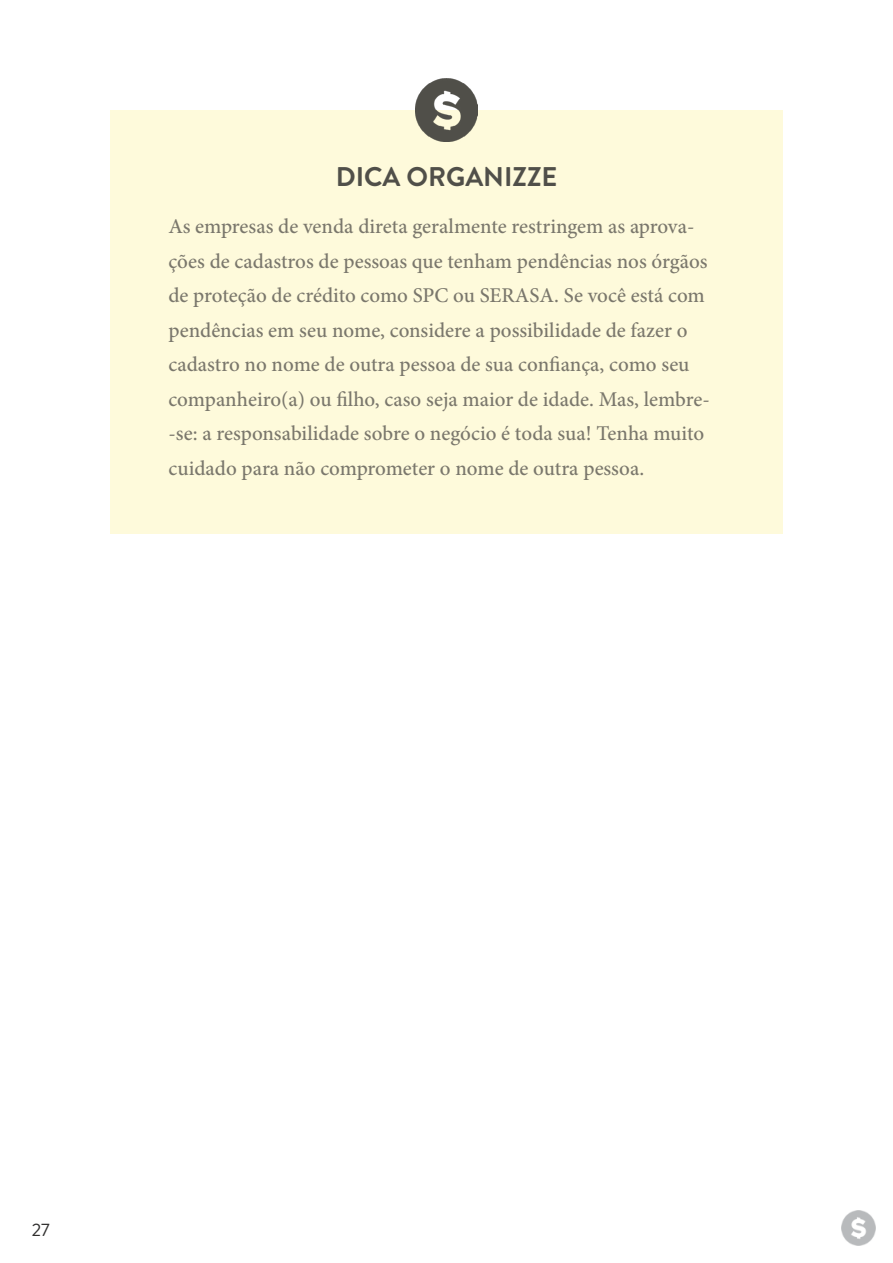
<style>
.page{position:relative;width:893px;height:1263px;background:#fff}
.page>*{position:absolute;margin:0;border:0;box-sizing:border-box;transform-origin:0 0}
.t1{font:700 27px "Brandon Grotesque";color:#504f49}
.t2{font:500 21px/34.5px "Minion Pro";color:#7a776c}
.t3{font:18px "Brandon Grotesque";color:#2f2e2d}
</style>
<div class="page">
<div style="left:111px;top:111px;width:672px;height:423px;background:#fefadb"></div>
<img style="left:415px;top:78px;width:63px;height:63px">
<img style="left:841px;top:1211px;width:35px;height:34px">
<p class="t1" style="left:336px;top:158px;width:223px">DICA ORGANIZZE</p>
<p class="t2" style="left:168px;top:209px;width:543px">As empresas de venda direta geralmente restringem as aprova&shy;ções de cadastros de pessoas que tenham pendências nos órgãos de proteção de crédito como SPC ou SERASA. Se você está com pendências em seu nome, considere a possibilidade de fazer o cadastro no nome de outra pessoa de sua confiança, como seu companheiro(a) ou filho, caso seja maior de idade. Mas, lembre--se: a responsabilidade sobre o negócio é toda sua! Tenha muito cuidado para não comprometer o nome de outra pessoa.</p>
<p class="t3" style="left:32px;top:1218px;width:19px">27</p>
</div>
